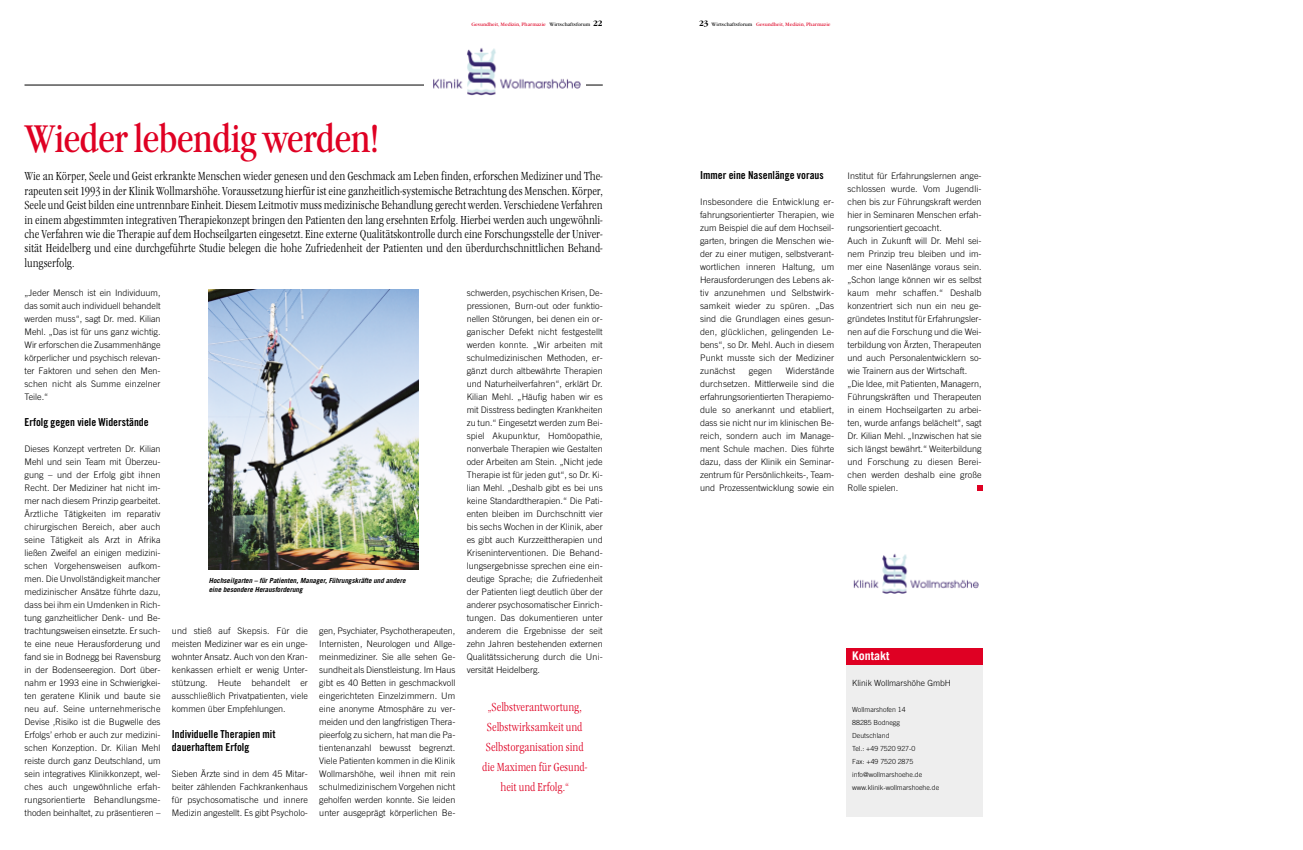
<style>
.page{position:relative;width:1303px;height:850px;background:#fff}
.page>*{position:absolute;margin:0;border:0;box-sizing:border-box;transform-origin:0 0}
.t1{font:condensed 40px "Garamond Itc T";letter-spacing:-.025em;color:#df0023}
.t2{font:300 condensed 12px/14.4px "Garamond Itc T";color:#000;text-align:justify}
.t3{font:300 condensed 12px/20px "Garamond Itc T";color:#df0023;text-align:center}
.t4{font:700 12px "Trade Gothic";color:#fff}
.t5{font:11px/13px "Trade Gothic Bold Cond Twenty";color:#000}
.t6{font:300 9px/13px "Trade Gothic";color:#000;text-align:justify}
.t7{font:300 8.5px "Trade Gothic";color:#000}
.t8{font:300 7px/13px "Trade Gothic";color:#000}
.t9{font:italic 700 7px/8.4px "Trade Gothic";color:#000}
.t10{font:5px "Garamond Itc T";color:#df0023}
.s1{color:#000}
.s2{font-weight:700;font-size:8px;color:#000}
</style>
<div class="page">
<hr style="left:25px;top:85px;width:578px;height:1px;background:#000">
<img style="left:424px;top:48px;width:162px;height:48px">
<img style="left:209px;top:289px;width:210px;height:281px">
<img style="left:853px;top:553px;width:126px;height:41px">
<div style="left:847px;top:648px;width:136px;height:168px;background:#eee"></div>
<div style="left:847px;top:648px;width:136px;height:17px;background:#df0023"></div>
<svg style="left:977px;top:485px;width:6px;height:6px"></svg>
<p class="t10" style="left:471px;top:23px;width:133px">Gesundheit, Medizin, Pharmazie <span class="s1">Wirtschaftsforum</span> <span class="s2">22</span></p>
<h1 class="t1" style="left:25px;top:123px;width:357px">Wieder lebendig werden!</h1>
<p class="t2" style="left:25px;top:170px;width:580px">Wie an Körper, Seele und Geist erkrankte Menschen wieder genesen und den Geschmack am Leben finden, erforschen Mediziner und The&shy;rapeuten seit 1993 in der Klinik Wollmarshöhe. Voraussetzung hierfür ist eine ganzheitlich-systemische Betrachtung des Menschen. Körper, Seele und Geist bilden eine untrennbare Einheit. Diesem Leitmotiv muss medizinische Behandlung gerecht werden. Verschiedene Verfahren in einem abgestimmten integrativen Therapiekonzept bringen den Patienten den lang ersehnten Erfolg. Hierbei werden auch ungewöhnli&shy;che Verfahren wie die Therapie auf dem Hochseilgarten eingesetzt. Eine externe Qualitätskontrolle durch eine Forschungsstelle der Univer&shy;sität Heidelberg und eine durchgeführte Studie belegen die hohe Zufriedenheit der Patienten und den überdurchschnittlichen Behand&shy;lungserfolg.</p>
<p class="t6" style="left:25px;top:287px;width:138px">„Jeder Mensch ist ein Individuum, das somit auch individuell behandelt werden muss“, sagt Dr. med. Kilian Mehl. „Das ist für uns ganz wichtig.<br>Wir erforschen die Zusammenhänge körperlicher und psychisch relevan&shy;ter Faktoren und sehen den Men&shy;schen nicht als Summe einzelner Teile.“</p>
<p class="t5" style="left:25px;top:416px;width:126px">Erfolg gegen viele Widerstände</p>
<p class="t6" style="left:25px;top:443px;width:138px">Dieses Konzept vertreten Dr. Kilian Mehl und sein Team mit Überzeu&shy;gung – und der Erfolg gibt ihnen Recht. Der Mediziner hat nicht im&shy;mer nach diesem Prinzip gearbeitet.<br>Ärztliche Tätigkeiten im reparativ chirurgischen Bereich, aber auch seine Tätigkeit als Arzt in Afrika ließen Zweifel an einigen medizini&shy;schen Vorgehensweisen aufkom&shy;men. Die Unvollständigkeit mancher medizinischer Ansätze führte dazu, dass bei ihm ein Umdenken in Rich&shy;tung ganzheitlicher Denk- und Be&shy;trachtungsweisen einsetzte. Er such&shy;te eine neue Herausforderung und fand sie in Bodnegg bei Ravensburg in der Bodenseeregion. Dort über&shy;nahm er 1993 eine in Schwierigkei&shy;ten geratene Klinik und baute sie neu auf. Seine unternehmerische Devise ‚Risiko ist die Bugwelle des Erfolgs’ erhob er auch zur medizini&shy;schen Konzeption. Dr. Kilian Mehl reiste durch ganz Deutschland, um sein integratives Klinikkonzept, wel&shy;ches auch ungewöhnliche erfah&shy;rungsorientierte Behandlungsme&shy;thoden beinhaltet, zu präsentieren –</p>
<p class="t9" style="left:209px;top:577px;width:198px">Hochseilgarten – für Patienten, Manager, Führungskräfte und andere eine besondere Herausforderung</p>
<p class="t6" style="left:172px;top:625px;width:138px">und stieß auf Skepsis. Für die meisten Mediziner war es ein unge&shy;wohnter Ansatz. Auch von den Kran&shy;kenkassen erhielt er wenig Unter&shy;stützung. Heute behandelt er ausschließlich Privatpatienten, viele kommen über Empfehlungen.</p>
<p class="t5" style="left:172px;top:728px;width:105px">Individuelle Therapien mit dauerhaftem Erfolg</p>
<p class="t6" style="left:172px;top:768px;width:138px">Sieben Ärzte sind in dem 45 Mitar&shy;beiter zählenden Fachkrankenhaus für psychosomatische und innere Medizin angestellt. Es gibt Psycholo-</p>
<p class="t6" style="left:319px;top:625px;width:138px">gen, Psychiater, Psychotherapeuten, Internisten, Neurologen und Allge&shy;meinmediziner. Sie alle sehen Ge&shy;sundheit als Dienstleistung. Im Haus gibt es 40 Betten in geschmackvoll eingerichteten Einzelzimmern. Um eine anonyme Atmosphäre zu ver&shy;meiden und den langfristigen Thera&shy;pieerfolg zu sichern, hat man die Pa&shy;tientenanzahl bewusst begrenzt.<br>Viele Patienten kommen in die Klinik Wollmarshöhe, weil ihnen mit rein schulmedizinischem Vorgehen nicht geholfen werden konnte. Sie leiden unter ausgeprägt körperlichen Be-</p>
<p class="t6" style="left:467px;top:287px;width:138px">schwerden, psychischen Krisen, De&shy;pressionen, Burn-out oder funktio&shy;nellen Störungen, bei denen ein or&shy;ganischer Defekt nicht festgestellt werden konnte. „Wir arbeiten mit schulmedizinischen Methoden, er&shy;gänzt durch altbewährte Therapien und Naturheilverfahren“, erklärt Dr.<br>Kilian Mehl. „Häufig haben wir es mit Disstress bedingten Krankheiten zu tun.“ Eingesetzt werden zum Bei&shy;spiel Akupunktur, Homöopathie, nonverbale Therapien wie Gestalten oder Arbeiten am Stein. „Nicht jede Therapie ist für jeden gut“, so Dr. Ki&shy;lian Mehl. „Deshalb gibt es bei uns keine Standardtherapien.“ Die Pati&shy;enten bleiben im Durchschnitt vier bis sechs Wochen in der Klinik, aber es gibt auch Kurzzeittherapien und Kriseninterventionen. Die Behand&shy;lungsergebnisse sprechen eine ein&shy;deutige Sprache; die Zufriedenheit der Patienten liegt deutlich über der anderer psychosomatischer Einrich&shy;tungen. Das dokumentieren unter anderem die Ergebnisse der seit zehn Jahren bestehenden externen Qualitätssicherung durch die Uni&shy;versität Heidelberg.</p>
<h2 class="t3" style="left:482px;top:698px;width:107px">„Selbstverantwortung,<br>Selbstwirksamkeit und<br>Selbstorganisation sind die Maximen für Gesund&shy;heit und Erfolg.“</h2>
<p class="t10" style="left:699px;top:23px;width:133px"><span class="s2">23</span> <span class="s1">Wirtschaftsforum</span> Gesundheit, Medizin, Pharmazie</p>
<p class="t5" style="left:700px;top:169px;width:125px">Immer eine Nasenlänge voraus</p>
<p class="t6" style="left:700px;top:196px;width:136px">Insbesondere die Entwicklung er&shy;fahrungsorientierter Therapien, wie zum Beispiel die auf dem Hochseil&shy;garten, bringen die Menschen wie&shy;der zu einer mutigen, selbstverant&shy;wortlichen inneren Haltung, um Herausforderungen des Lebens ak&shy;tiv anzunehmen und Selbstwirk&shy;samkeit wieder zu spüren. „Das sind die Grundlagen eines gesun&shy;den, glücklichen, gelingenden Le&shy;bens“, so Dr. Mehl. Auch in diesem Punkt musste sich der Mediziner zunächst</p>
<p class="t6" style="left:700px;top:365px;width:136px;text-indent:86px">Widerstände durchsetzen. Mittlerweile sind die erfahrungsorientierten Therapiemo&shy;dule so anerkannt und etabliert, dass sie nicht nur im klinischen Be&shy;reich, sondern auch im Manage&shy;ment Schule machen. Dies führte dazu, dass der Klinik ein Seminar&shy;zentrum für Persönlichkeits-, Team&shy;und Prozessentwicklung sowie ein</p>
<p class="t6" style="left:749px;top:365px;width:25px">gegen</p>
<p class="t6" style="left:848px;top:170px;width:136px;text-align:left">Institut für Erfahrungslernen ange&shy;schlossen wurde. Vom Jugendli&shy;chen bis zur Führungskraft werden hier in Seminaren Menschen erfah&shy;rungsorientiert gecoacht.<br>Auch in Zukunft will Dr. Mehl sei&shy;nem Prinzip treu bleiben und im&shy;mer eine Nasenlänge voraus sein. „Schon lange können wir es selbst kaum mehr schaffen.“ Deshalb konzentriert sich nun ein neu ge&shy;gründetes Institut für Erfahrungsler&shy;nen auf die Forschung und die Wei&shy;terbildung von Ärzten, Therapeuten und auch Personalentwicklern so&shy;wie Trainern aus der Wirtschaft. „Die Idee, mit Patienten, Managern, Führungskräften und Therapeuten in einem Hochseilgarten zu arbei&shy;ten, wurde anfangs belächelt“, sagt Dr. Kilian Mehl. „Inzwischen hat sie sich längst bewährt.“ Weiterbildung und Forschung zu diesen Berei&shy;chen werden deshalb eine große Rolle spielen.</p>
<h2 class="t4" style="left:852px;top:651px;width:39px">Kontakt</h2>
<p class="t7" style="left:852px;top:680px;width:100px">Klinik Wollmarshöhe GmbH</p>
<p class="t8" style="left:852px;top:704px;width:89px">Wollmarshofen 14<br>88285 Bodnegg<br>Deutschland<br>Tel.: +49 7520 927-0<br>Fax: +49 7520 2875 info@wollmarshoehe.de www.klinik-wollmarshoehe.de</p>
</div>
